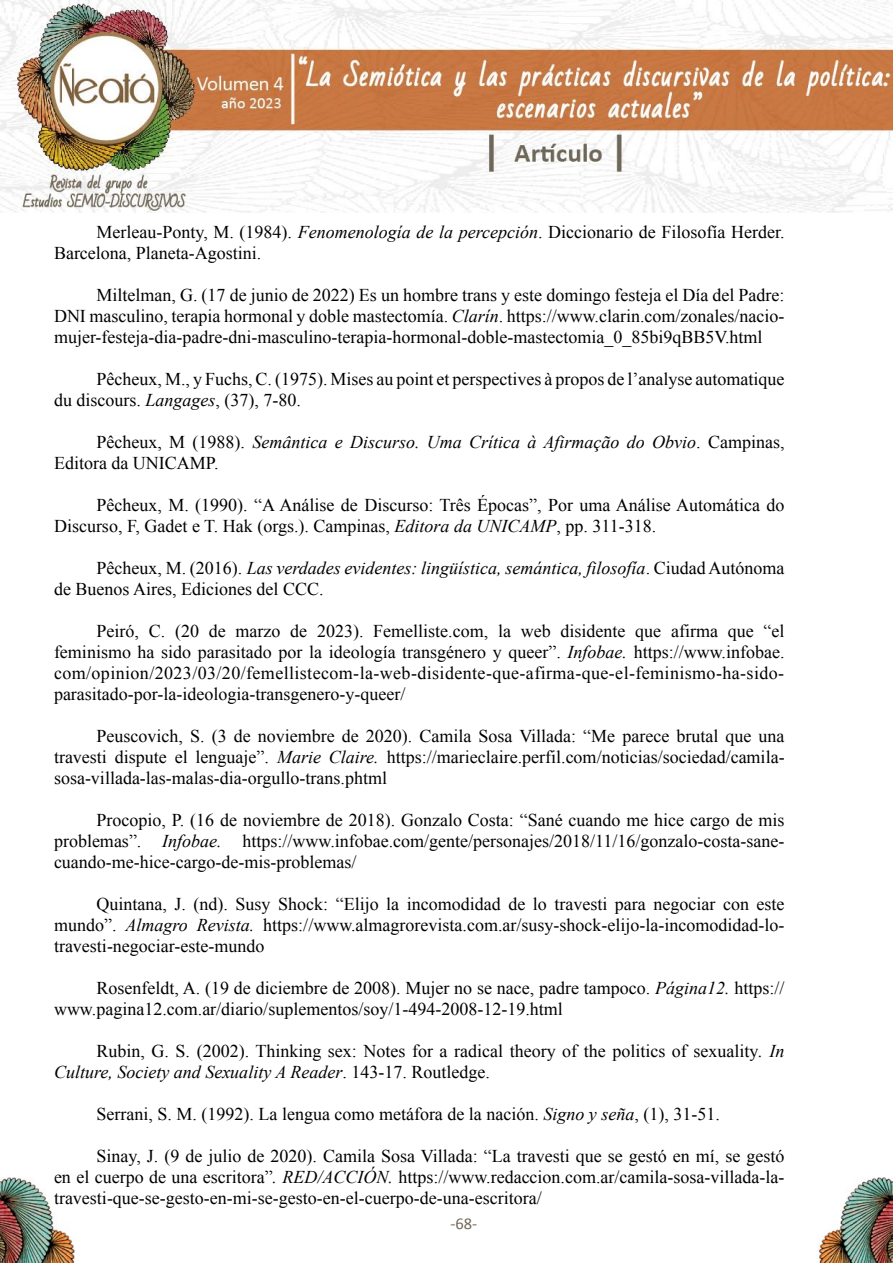
<style>
.page{position:relative;width:893px;height:1263px;background:#fff}
.page>*{position:absolute;margin:0;border:0;box-sizing:border-box;transform-origin:0 0}
.t1{font:18px/21px "Times New Roman";color:#000}
.t2{font:italic 18px/21px "Times New Roman";color:#000}
.t3{font:16.5px "Calibri";color:#73685b}
.s1{font-style:italic}
.s2{font-style:normal}
</style>
<div class="page">
<img style="left:817px;top:1178px;width:76px;height:85px">
<img style="left:0;top:1178px;width:75px;height:85px">
<img style="left:0;top:0;width:893px;height:212px">
<p class="t1" style="left:54px;top:221px;width:732px;text-indent:43px">Merleau-Ponty, M. (1984). <span class="s1">Fenomenología de la percepción</span>. Diccionario de Filosofía Herder.<br>Barcelona, Planeta-Agostini.</p>
<p class="t1" style="left:54px;top:284px;width:732px;text-align:justify;text-indent:43px">Miltelman, G. (17 de junio de 2022) Es un hombre trans y este domingo festeja el Día del Padre:<br>DNI masculino, terapia hormonal y doble mastectomía. <span class="s1">Clarín</span>. https://www.clarin.com/zonales/nacio&shy;mujer-festeja-dia-padre-dni-masculino-terapia-hormonal-doble-mastectomia_0_85bi9qBB5V.html</p>
<p class="t1" style="left:54px;top:368px;width:732px;text-indent:43px">Pêcheux, M., y Fuchs, C. (1975). Mises au point et perspectives à propos de l’analyse automatique du discours. <span class="s1">Langages</span>, (37), 7-80.</p>
<p class="t2" style="left:54px;top:431px;width:732px;text-indent:43px"><span class="s2">Pêcheux, M (1988).</span> Semântica e Discurso. Uma Crítica à Afirmação do Obvio<span class="s2">. Campinas,<br>Editora da UNICAMP.</span></p>
<p class="t1" style="left:54px;top:494px;width:732px;text-indent:43px">Pêcheux, M. (1990). “A Análise de Discurso: Três Épocas”, Por uma Análise Automática do<br>Discurso, F, Gadet e T. Hak (orgs.). Campinas, <span class="s1">Editora da UNICAMP</span>, pp. 311-318.</p>
<p class="t1" style="left:54px;top:557px;width:732px;text-indent:43px">Pêcheux, M. (2016). <span class="s1">Las verdades evidentes: lingüística, semántica, filosofía</span>. Ciudad Autónoma de Buenos Aires, Ediciones del CCC.</p>
<p class="t1" style="left:54px;top:620px;width:732px;text-align:justify;text-indent:43px">Peiró, C. (20 de marzo de 2023). Femelliste.com, la web disidente que afirma que “el feminismo ha sido parasitado por la ideología transgénero y queer”. <span class="s1">Infobae.</span> https://www.infobae. com/opinion/2023/03/20/femellistecom-la-web-disidente-que-afirma-que-el-feminismo-ha-sido&shy;parasitado-por-la-ideologia-transgenero-y-queer/</p>
<p class="t1" style="left:54px;top:725px;width:732px;text-align:justify;text-indent:43px">Peuscovich, S. (3 de noviembre de 2020). Camila Sosa Villada: “Me parece brutal que una travesti dispute el lenguaje”. <span class="s1">Marie Claire.</span> https://marieclaire.perfil.com/noticias/sociedad/camila&shy;sosa-villada-las-malas-dia-orgullo-trans.phtml</p>
<p class="t1" style="left:54px;top:809px;width:732px;text-align:justify;text-indent:43px">Procopio, P. (16 de noviembre de 2018). Gonzalo Costa: “Sané cuando me hice cargo de mis problemas”. <span class="s1">Infobae.</span> https://www.infobae.com/gente/personajes/2018/11/16/gonzalo-costa-sane&shy;cuando-me-hice-cargo-de-mis-problemas/</p>
<p class="t1" style="left:54px;top:893px;width:732px;text-align:justify;text-indent:43px">Quintana, J. (nd). Susy Shock: “Elijo la incomodidad de lo travesti para negociar con este mundo”. <span class="s1">Almagro Revista.</span> https://www.almagrorevista.com.ar/susy-shock-elijo-la-incomodidad-lo&shy;travesti-negociar-este-mundo</p>
<p class="t1" style="left:54px;top:977px;width:732px;text-indent:43px">Rosenfeldt, A. (19 de diciembre de 2008). Mujer no se nace, padre tampoco. <span class="s1">Página12.</span> https:// www.pagina12.com.ar/diario/suplementos/soy/1-494-2008-12-19.html</p>
<p class="t1" style="left:54px;top:1040px;width:732px;text-indent:43px">Rubin, G. S. (2002). Thinking sex: Notes for a radical theory of the politics of sexuality<span class="s1">. In<br>Culture, Society and Sexuality A Reader</span>. 143-17. Routledge.</p>
<p class="t1" style="left:97px;top:1103px;width:625px">Serrani, S. M. (1992). La lengua como metáfora de la nación. <span class="s1">Signo y seña</span>, (1), 31-51.</p>
<p class="t1" style="left:54px;top:1145px;width:732px;text-align:justify;text-indent:43px">Sinay, J. (9 de julio de 2020). Camila Sosa Villada: “La travesti que se gestó en mí, se gestó en el cuerpo de una escritora”<span class="s1">. RED/ACCIÓN.</span> https://www.redaccion.com.ar/camila-sosa-villada-la&shy;travesti-que-se-gesto-en-mi-se-gesto-en-el-cuerpo-de-una-escritora/</p>
<p class="t3" style="left:450px;top:1213px;width:28px">-68-</p>
</div>
